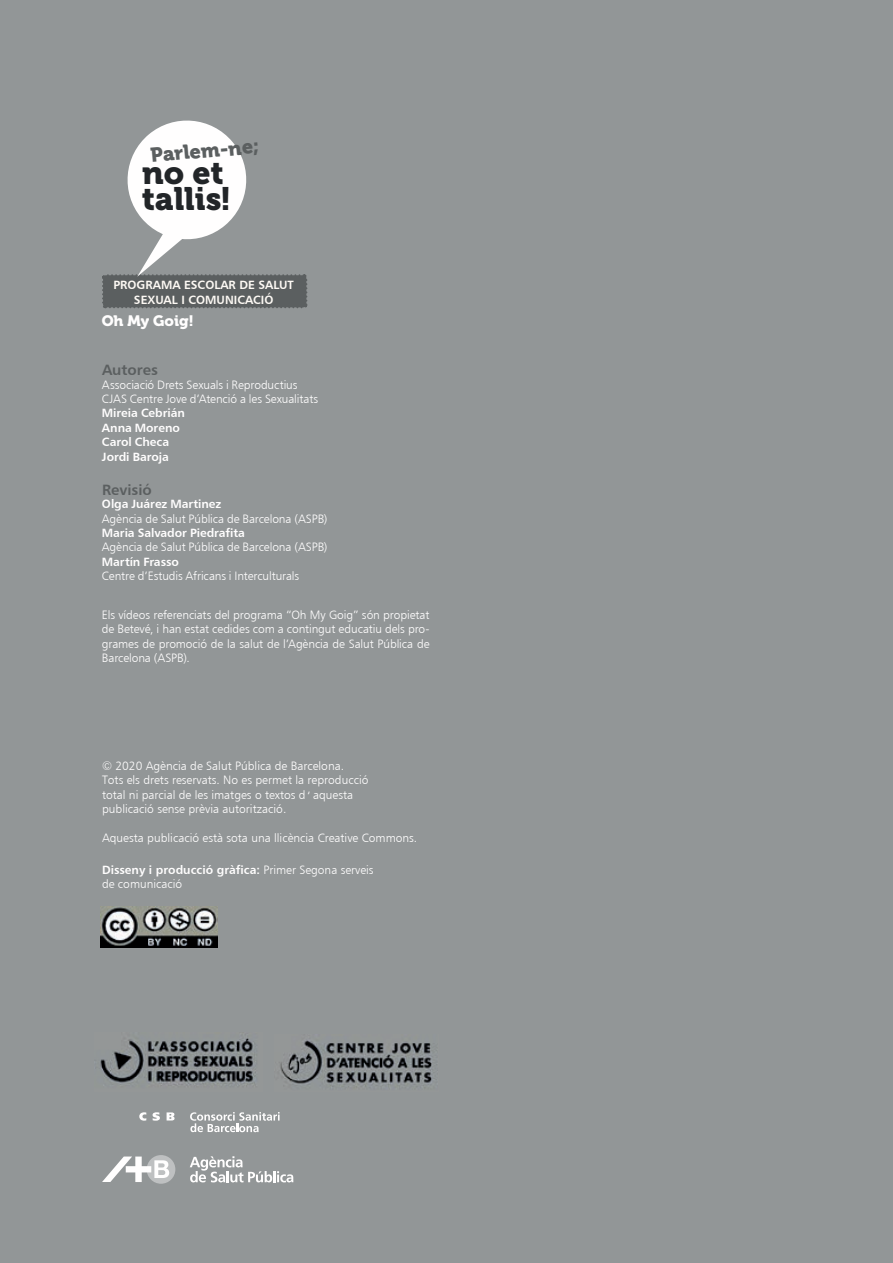
<style>
.page{position:relative;width:893px;height:1263px;background:#929697}
.page>*{position:absolute;margin:0;border:0;box-sizing:border-box;transform-origin:0 0}
.t1{font:32.25px/26.7px "Museo 900";color:#222528}
.t2{font:19.95px "Museo 900";color:#5b5f60}
.t3{font:15px "Humanist 777 BT Bold B";color:#5b5f60}
.t4{font:15px "Museo 900";color:#fffefe}
.t5{font:12px/14.4px "Humanist 777 BT Light B";color:#fffefe}
.t6{font:12px/14.4px "Humanist 777 BT Bold B";letter-spacing:-.005em;color:#fffefe}
.t7{font:12px/14.4px "Humanist 777 BT Bold B";color:#fefaf5;text-align:center}
.s1{font-family:"Humanist 777 BT Light B"}
</style>
<div class="page">
<img style="left:280px;top:1040px;width:152px;height:48px">
<svg style="left:167px;top:1112px;width:8px;height:8px"></svg>
<svg style="left:153px;top:1112px;width:7px;height:9px"></svg>
<svg style="left:139px;top:1112px;width:7px;height:9px"></svg>
<div style="left:147px;top:1155px;width:28px;height:29px;background:#bec0c1;border-radius:50%"></div>
<svg style="left:190px;top:1156px;width:103px;height:26px"></svg>
<svg style="left:102px;top:1156px;width:67px;height:26px"></svg>
<svg style="left:102px;top:120px;width:206px;height:189px"></svg>
<img style="left:101px;top:906px;width:116px;height:42px">
<svg style="left:190px;top:1112px;width:90px;height:20px"></svg>
<img style="left:100px;top:1038px;width:156px;height:47px">
<h2 class="t2" style="left:149px;top:144px;width:111px;rotate:-5deg">Parlem-ne;</h2>
<h1 class="t1" style="left:142px;top:159px;width:91px">no et tallis!</h1>
<p class="t7" style="left:113px;top:277px;width:182px">PROGRAMA ESCOLAR DE SALUT<br>SEXUAL I COMUNICACIÓ</p>
<p class="t4" style="left:102px;top:312px;width:94px">Oh My Goig!</p>
<p class="t3" style="left:102px;top:360px;width:57px">Autores</p>
<p class="t5" style="left:102px;top:377px;width:218px">Associació Drets Sexuals i Reproductius<br>CJAS Centre Jove d’Atenció a les Sexualitats</p>
<p class="t6" style="left:102px;top:406px;width:84px">Mireia Cebrián<br>Anna Moreno<br>Carol Checa<br>Jordi Baroja</p>
<p class="t6" style="left:102px;top:497px;width:121px">Olga Juárez Martinez</p>
<p class="t5" style="left:102px;top:511px;width:227px">Agència de Salut Pública de Barcelona (ASPB)</p>
<p class="t6" style="left:102px;top:525px;width:144px">Maria Salvador Piedrafita</p>
<p class="t5" style="left:102px;top:540px;width:227px">Agència de Salut Pública de Barcelona (ASPB)</p>
<p class="t6" style="left:102px;top:554px;width:78px">Martín Frasso</p>
<p class="t5" style="left:102px;top:569px;width:199px">Centre d’Estudis Africans i Interculturals</p>
<p class="t5" style="left:102px;top:607px;width:329px;text-align:justify">Els vídeos referenciats del programa “Oh My Goig” són propietat de Betevé, i han estat cedides com a contingut educatiu dels pro&shy;grames de promoció de la salut de l’Agència de Salut Pública de Barcelona (ASPB).</p>
<p class="t3" style="left:102px;top:480px;width:51px">Revisió</p>
<p class="t5" style="left:102px;top:758px;width:268px">© 2020 Agència de Salut Pública de Barcelona.<br>Tots els drets reservats. No es permet la reproducció total ni parcial de les imatges o textos d aquesta publicació sense prèvia autorització.</p>
<p class="t5" style="left:102px;top:830px;width:317px">Aquesta publicació està sota una llicència Creative Commons.</p>
<p class="t6" style="left:102px;top:863px;width:273px">Disseny i producció gràfica: <span class="s1">Primer Segona serveis</span></p>
<p class="t5" style="left:102px;top:876px;width:82px">de comunicació</p>
<p class="t5" style="left:307px;top:788px;width:5px">‘</p>
</div>
